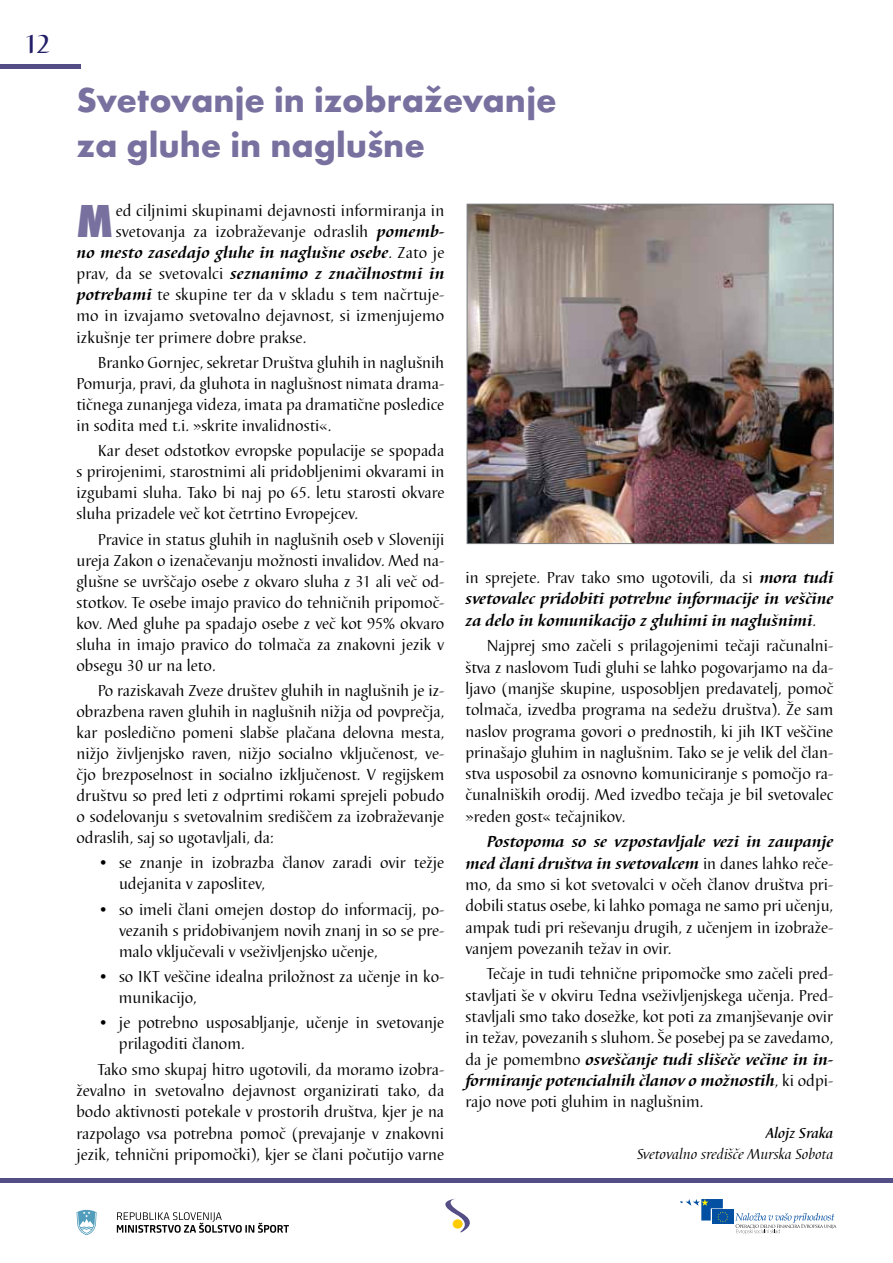
<style>
.page{position:relative;width:893px;height:1263px;background:#fff}
.page>*{position:absolute;margin:0;border:0;box-sizing:border-box;transform-origin:0 0}
.t1{font:48px "Futura TEE Extr Bold Cond";color:#78719f}
.t2{font:700 36px/45px "Futura TEE";color:#78719f}
.t3{font:500 27px "Barbedor TEE";color:#221e67}
.t4{font:16.5px/21px "Barbedor TEE";color:#000;text-align:justify}
.t5{font:italic 700 16.5px/21.3px "Barbedor TEE";letter-spacing:.01em;color:#000;text-align:justify}
.t6{font:italic 15px "Barbedor TEE";color:#000}
.t7{font:italic 500 15px "Barbedor TEE";color:#000}
.s1{font-weight:700;font-style:italic}
.s2{font-weight:400;font-style:normal}
</style>
<div class="page">
<svg style="left:445px;top:1198px;width:25px;height:34px"></svg>
<div style="left:453px;top:1219px;width:10px;height:9px;background:#ffcb05;border-radius:50%"></div>
<div style="left:712px;top:1210px;width:22px;height:14px;background:#034fa1"></div>
<svg style="left:680px;top:1199px;width:48px;height:23px"></svg>
<svg style="left:735px;top:1213px;width:102px;height:21px"></svg>
<svg style="left:117px;top:1212px;width:172px;height:21px"></svg>
<svg style="left:77px;top:1210px;width:20px;height:25px"></svg>
<img style="left:469px;top:206px;width:362px;height:336px">
<div style="left:467px;top:204px;width:366px;height:340px;border:1px solid #808285"></div>
<hr style="left:0;top:1178px;width:893px;height:4px;background:#544e86">
<hr style="left:0;top:64px;width:81px;height:4px;background:#544e86">
<h3 class="t3" style="left:24px;top:28px;width:28px">12</h3>
<h2 class="t2" style="left:77px;top:77px;width:482px">Svetovanje in izobraževanje za gluhe in naglušne</h2>
<h1 class="t1" style="left:77px;top:194px;width:38px">M</h1>
<p class="t4" style="left:116px;top:201px;width:330px">ed ciljnimi skupinami dejavnosti informiranja in</p>
<p class="t4" style="left:116px;top:222px;width:330px">svetovanja za izobraževanje odraslih <span class="s1">pomemb-</span></p>
<p class="t5" style="left:77px;top:242px;width:369px">no mesto zasedajo gluhe in naglušne osebe<span class="s2">. Zato je</span></p>
<p class="t5" style="left:77px;top:263px;width:369px"><span class="s2">prav, da se svetovalci</span> seznanimo z značilnostmi in</p>
<p class="t4" style="left:77px;top:285px;width:369px"><span class="s1">potrebami</span> te skupine ter da v skladu s tem načrtuje-</p>
<p class="t4" style="left:77px;top:306px;width:369px">mo in izvajamo svetovalno dejavnost, si izmenjujemo</p>
<p class="t4" style="left:76px;top:327px;width:231px">izkušnje ter primere dobre prakse.</p>
<p class="t4" style="left:76px;top:353px;width:369px;text-indent:21px">Branko Gornjec, sekretar Društva gluhih in naglušnih Pomurja, pravi, da gluhota in naglušnost nimata drama&shy;tičnega zunanjega videza, imata pa dramatične posledice in sodita med t.i. »skrite invalidnosti«.</p>
<p class="t4" style="left:76px;top:441px;width:369px;text-indent:21px">Kar deset odstotkov evropske populacije se spopada s prirojenimi, starostnimi ali pridobljenimi okvarami in izgubami sluha. Tako bi naj po 65. letu starosti okvare sluha prizadele več kot četrtino Evropejcev.</p>
<p class="t4" style="left:76px;top:529px;width:369px;text-indent:21px">Pravice in status gluhih in naglušnih oseb v Sloveniji ureja Zakon o izenačevanju možnosti invalidov. Med na&shy;glušne se uvrščajo osebe z okvaro sluha z 31 ali več od&shy;stotkov. Te osebe imajo pravico do tehničnih pripomoč&shy;kov. Med gluhe pa spadajo osebe z več kot 95% okvaro sluha in imajo pravico do tolmača za znakovni jezik v obsegu 30 ur na leto.</p>
<p class="t4" style="left:76px;top:680px;width:369px;text-indent:21px">Po raziskavah Zveze društev gluhih in naglušnih je iz&shy;obrazbena raven gluhih in naglušnih nižja od povprečja, kar posledično pomeni slabše plačana delovna mesta, nižjo življenjsko raven, nižjo socialno vključenost, ve&shy;čjo brezposelnost in socialno izključenost. V regijskem društvu so pred leti z odprtimi rokami sprejeli pobudo o sodelovanju s svetovalnim središčem za izobraževanje odraslih, saj so ugotavljali, da:</p>
<p class="t4" style="left:119px;top:853px;width:327px;text-indent:-21px">• se znanje in izobrazba članov zaradi ovir težje udejanita v zaposlitev,</p>
<p class="t4" style="left:119px;top:899px;width:327px;text-indent:-21px">• so imeli člani omejen dostop do informacij, po&shy;vezanih s pridobivanjem novih znanj in so se pre&shy;malo vključevali v vseživljenjsko učenje,</p>
<p class="t4" style="left:119px;top:966px;width:327px;text-indent:-21px">• so IKT veščine idealna priložnost za učenje in ko&shy;munikacijo,</p>
<p class="t4" style="left:119px;top:1012px;width:327px;text-indent:-21px">• je potrebno usposabljanje, učenje in svetovanje prilagoditi članom.</p>
<p class="t4" style="left:76px;top:1059px;width:369px;text-indent:21px">Tako smo skupaj hitro ugotovili, da moramo izobra&shy;ževalno in svetovalno dejavnost organizirati tako, da bodo aktivnosti potekale v prostorih društva, kjer je na razpolago vsa potrebna pomoč (prevajanje v znakovni jezik, tehnični pripomočki), kjer se člani počutijo varne</p>
<p class="t5" style="left:465px;top:567px;width:369px"><span class="s2">in sprejete. Prav tako smo ugotovili, da si</span> mora tudi svetovalec pridobiti potrebne informacije in veščine za delo in komunikacijo z gluhimi in naglušnimi<span class="s2">.</span></p>
<p class="t4" style="left:465px;top:636px;width:369px;text-indent:21px">Najprej smo začeli s prilagojenimi tečaji računalni&shy;štva z naslovom Tudi gluhi se lahko pogovarjamo na da&shy;ljavo (manjše skupine, usposobljen predavatelj, pomoč tolmača, izvedba programa na sedežu društva). Že sam naslov programa govori o prednostih, ki jih IKT veščine prinašajo gluhim in naglušnim. Tako se je velik del član&shy;stva usposobil za osnovno komuniciranje s pomočjo ra&shy;čunalniških orodij. Med izvedbo tečaja je bil svetovalec »reden gost« tečajnikov.</p>
<p class="t4" style="left:465px;top:832px;width:369px;text-indent:21px"><span class="s1">Postopoma so se vzpostavljale vezi in zaupanje med člani društva in svetovalcem</span> in danes lahko reče&shy;mo, da smo si kot svetovalci v očeh članov društva pri&shy;dobili status osebe, ki lahko pomaga ne samo pri učenju, ampak tudi pri reševanju drugih, z učenjem in izobraže&shy;vanjem povezanih težav in ovir.</p>
<p class="t4" style="left:465px;top:964px;width:369px;text-indent:21px">Tečaje in tudi tehnične pripomočke smo začeli pred&shy;stavljati še v okviru Tedna vseživljenjskega učenja. Pred&shy;stavljali smo tako dosežke, kot poti za zmanjševanje ovir in težav, povezanih s sluhom. Še posebej pa se zavedamo, da je pomembno <span class="s1">osveščanje tudi slišeče večine in in&shy;formiranje potencialnih članov o možnostih</span>, ki odpi&shy;rajo nove poti gluhim in naglušnim.</p>
<p class="t7" style="left:766px;top:1124px;width:69px">Alojz Sraka</p>
<p class="t6" style="left:637px;top:1145px;width:198px">Svetovalno središče Murska Sobota</p>
</div>
